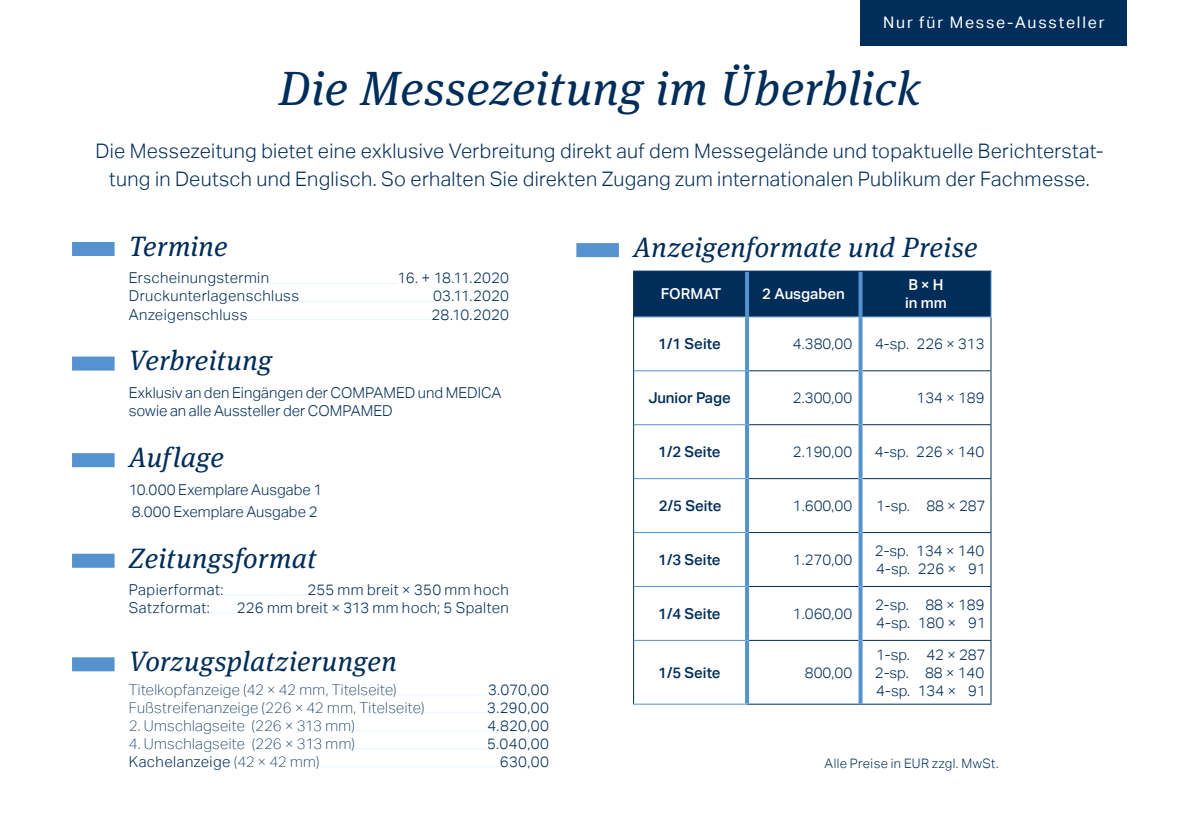
<style>
.page{position:relative;width:1197px;height:840px;background:#fff}
.page>*{position:absolute;margin:0;border:0;box-sizing:border-box;transform-origin:0 0}
.t1{font:italic 48px "Meta Serif OT";letter-spacing:.015em;color:#002d5a}
.t2{font:italic 28px "Meta Serif OT";letter-spacing:.015em;color:#002d5a}
.t3{font:300 20px/28px "Aktiv Grotesk";letter-spacing:.015em;color:#002d5a;text-align:center}
.t4{font:16px "Aktiv Grotesk";letter-spacing:.115em;color:#fff}
.t5{font:300 15px/18px "Aktiv Grotesk";letter-spacing:.005em;color:#002d5a}
.t6{font:100 15px "Aktiv Grotesk";letter-spacing:.025em;color:#002d5a}
.t7{font:300 15px "Aktiv Grotesk";letter-spacing:.025em;color:#002d5a}
.t8{font:300 15px "Aktiv Grotesk";letter-spacing:.03em;color:#002d5a}
.t9{font:500 15px "Aktiv Grotesk";color:#002d5a}
.t10{font:500 15px/18px "Aktiv Grotesk";color:#fff}
.t11{font:300 15px "Aktiv Grotesk";letter-spacing:-.015em;color:#002d5a}
.t12{font:300 13px "Aktiv Grotesk";letter-spacing:.03em;color:#002d5a}
.s1{font-weight:100}
</style>
<div class="page">
<hr style="left:269px;top:283px;width:128px;height:1px;background:#eaf6fe">
<hr style="left:299px;top:301px;width:134px;height:1px;background:#eaf6fe">
<hr style="left:247px;top:319px;width:184px;height:1px;background:#eaf6fe">
<hr style="left:223px;top:594px;width:84px;height:1px;background:#eaf6fe">
<hr style="left:396px;top:694px;width:92px;height:1px;background:#eaf6fe">
<hr style="left:424px;top:712px;width:63px;height:1px;background:#eaf6fe">
<hr style="left:355px;top:730px;width:132px;height:1px;background:#eaf6fe">
<hr style="left:355px;top:748px;width:132px;height:1px;background:#eaf6fe">
<hr style="left:319px;top:766px;width:181px;height:1px;background:#eaf6fe">
<div style="left:72px;top:242px;width:43px;height:14px;background:#5692ce"></div>
<div style="left:72px;top:356px;width:43px;height:14px;background:#5692ce"></div>
<div style="left:72px;top:453px;width:43px;height:14px;background:#5692ce"></div>
<div style="left:72px;top:553px;width:43px;height:14px;background:#5692ce"></div>
<div style="left:72px;top:657px;width:43px;height:14px;background:#5692ce"></div>
<div style="left:860px;top:0;width:266px;height:45px;background:#002d5a"></div>
<div style="left:634px;top:271px;width:356px;height:45px;background:#002d5a"></div>
<svg style="left:634px;top:317px;width:224px;height:386px"></svg>
<svg style="left:749px;top:371px;width:109px;height:332px"></svg>
<hr style="left:990px;top:317px;width:1px;height:53px;background:#002d5a">
<hr style="left:749px;top:370px;width:109px;height:1px;background:#002d5a">
<hr style="left:862px;top:370px;width:129px;height:1px;background:#002d5a">
<hr style="left:990px;top:371px;width:1px;height:53px;background:#002d5a">
<hr style="left:749px;top:424px;width:109px;height:1px;background:#002d5a">
<hr style="left:862px;top:424px;width:129px;height:1px;background:#002d5a">
<hr style="left:990px;top:425px;width:1px;height:53px;background:#002d5a">
<hr style="left:749px;top:478px;width:109px;height:1px;background:#002d5a">
<hr style="left:862px;top:478px;width:129px;height:1px;background:#002d5a">
<hr style="left:990px;top:479px;width:1px;height:52px;background:#002d5a">
<hr style="left:749px;top:531px;width:109px;height:1px;background:#002d5a">
<hr style="left:862px;top:531px;width:129px;height:1px;background:#002d5a">
<hr style="left:990px;top:532px;width:1px;height:53px;background:#002d5a">
<hr style="left:749px;top:585px;width:109px;height:1px;background:#002d5a">
<hr style="left:862px;top:585px;width:129px;height:1px;background:#002d5a">
<hr style="left:990px;top:586px;width:1px;height:53px;background:#002d5a">
<hr style="left:749px;top:639px;width:109px;height:1px;background:#002d5a">
<hr style="left:862px;top:639px;width:129px;height:1px;background:#002d5a">
<hr style="left:990px;top:640px;width:1px;height:63px;background:#002d5a">
<hr style="left:747px;top:703px;width:113px;height:1px;background:#002d5a">
<hr style="left:860px;top:703px;width:131px;height:1px;background:#002d5a">
<hr style="left:990px;top:271px;width:1px;height:45px;background:#5692ce">
<hr style="left:860px;top:316px;width:131px;height:1px;background:#5692ce">
<svg style="left:858px;top:317px;width:4px;height:53px"></svg>
<svg style="left:858px;top:370px;width:4px;height:54px"></svg>
<svg style="left:858px;top:424px;width:4px;height:54px"></svg>
<svg style="left:858px;top:478px;width:4px;height:54px"></svg>
<svg style="left:858px;top:532px;width:4px;height:54px"></svg>
<svg style="left:858px;top:586px;width:4px;height:54px"></svg>
<svg style="left:858px;top:640px;width:4px;height:63px"></svg>
<hr style="left:745px;top:271px;width:4px;height:45px;background:#5692ce">
<svg style="left:858px;top:271px;width:4px;height:45px"></svg>
<hr style="left:747px;top:316px;width:113px;height:1px;background:#5692ce">
<hr style="left:634px;top:316px;width:113px;height:1px;background:#5692ce">
<hr style="left:634px;top:370px;width:111px;height:1px;background:#5692ce">
<hr style="left:634px;top:424px;width:111px;height:1px;background:#5692ce">
<hr style="left:634px;top:478px;width:111px;height:1px;background:#5692ce">
<hr style="left:634px;top:531px;width:111px;height:1px;background:#5692ce">
<hr style="left:634px;top:585px;width:111px;height:1px;background:#5692ce">
<hr style="left:634px;top:639px;width:111px;height:1px;background:#5692ce">
<hr style="left:633px;top:703px;width:114px;height:1px;background:#5692ce">
<hr style="left:633px;top:270px;width:114px;height:1px;background:#002d5a">
<hr style="left:633px;top:271px;width:1px;height:46px;background:#002d5a">
<hr style="left:747px;top:270px;width:113px;height:1px;background:#002d5a">
<hr style="left:860px;top:270px;width:131px;height:1px;background:#002d5a">
<hr style="left:633px;top:317px;width:1px;height:53px;background:#002d5a">
<hr style="left:633px;top:370px;width:1px;height:54px;background:#002d5a">
<hr style="left:633px;top:424px;width:1px;height:54px;background:#002d5a">
<hr style="left:633px;top:478px;width:1px;height:54px;background:#002d5a">
<hr style="left:633px;top:532px;width:1px;height:54px;background:#002d5a">
<hr style="left:633px;top:586px;width:1px;height:54px;background:#002d5a">
<hr style="left:633px;top:640px;width:1px;height:63px;background:#002d5a">
<hr style="left:745px;top:317px;width:4px;height:53px;background:#5692ce">
<hr style="left:745px;top:370px;width:4px;height:54px;background:#5692ce">
<hr style="left:745px;top:424px;width:4px;height:54px;background:#5692ce">
<hr style="left:745px;top:478px;width:4px;height:54px;background:#5692ce">
<hr style="left:745px;top:532px;width:4px;height:54px;background:#5692ce">
<hr style="left:745px;top:586px;width:4px;height:54px;background:#5692ce">
<hr style="left:745px;top:640px;width:4px;height:63px;background:#5692ce">
<div style="left:576px;top:243px;width:43px;height:14px;background:#5692ce"></div>
<p class="t4" style="left:883px;top:13px;width:223px">Nur für Messe-Aussteller</p>
<h1 class="t1" style="left:279px;top:58px;width:642px">Die Messezeitung im Überblick</h1>
<h3 class="t3" style="left:95px;top:137px;width:1009px">Die Messezeitung bietet eine exklusive Verbreitung direkt auf dem Messegelände und topaktuelle Berichterstat&shy;tung in Deutsch und Englisch. So erhalten Sie direkten Zugang zum internationalen Publikum der Fachmesse.</h3>
<h2 class="t2" style="left:129px;top:228px;width:100px">Termine</h2>
<p class="t8" style="left:129px;top:269px;width:142px">Erscheinungstermin</p>
<p class="t11" style="left:397px;top:269px;width:113px">16. + 18.11.2020</p>
<p class="t8" style="left:129px;top:287px;width:172px">Druckunterlagenschluss</p>
<p class="t5" style="left:433px;top:287px;width:77px">03.11.2020</p>
<p class="t8" style="left:129px;top:305px;width:120px">Anzeigenschluss</p>
<p class="t5" style="left:431px;top:305px;width:79px">28.10.2020</p>
<h2 class="t2" style="left:129px;top:343px;width:145px">Verbreitung</h2>
<p class="t5" style="left:129px;top:383px;width:374px">Exklusiv an den Eingängen der COMPAMED und MEDICA sowie an alle Aussteller der COMPAMED</p>
<h2 class="t2" style="left:129px;top:439px;width:97px">Auflage</h2>
<p class="t5" style="left:129px;top:478px;width:195px;line-height:22px">10.000 Exemplare Ausgabe 1<br>8.000 Exemplare Ausgabe 2</p>
<h2 class="t2" style="left:129px;top:540px;width:189px">Zeitungsformat</h2>
<p class="t7" style="left:129px;top:581px;width:96px">Papierformat:</p>
<p class="t7" style="left:307px;top:581px;width:203px">255 mm breit × 350 mm hoch</p>
<p class="t8" style="left:129px;top:599px;width:83px">Satzformat:</p>
<p class="t7" style="left:237px;top:599px;width:273px">226 mm breit × 313 mm hoch; 5 Spalten</p>
<h2 class="t2" style="left:129px;top:643px;width:269px">Vorzugsplatzierungen</h2>
<p class="t6" style="left:129px;top:680px;width:269px">Titelkopfanzeige (42 × 42 mm, Titelseite)</p>
<p class="t5" style="left:488px;top:680px;width:62px">3.070,00</p>
<p class="t6" style="left:129px;top:698px;width:297px">Fußstreifenanzeige (226 × 42 mm, Titelseite)</p>
<p class="t5" style="left:487px;top:698px;width:63px">3.290,00</p>
<p class="t6" style="left:129px;top:716px;width:227px">2. Umschlagseite (226 × 313 mm)</p>
<p class="t5" style="left:487px;top:716px;width:63px">4.820,00</p>
<p class="t6" style="left:129px;top:734px;width:228px">4. Umschlagseite (226 × 313 mm)</p>
<p class="t5" style="left:487px;top:734px;width:64px">5.040,00</p>
<p class="t7" style="left:129px;top:752px;width:192px">Kachelanzeige <span class="s1">(42 × 42 mm)</span></p>
<p class="t5" style="left:500px;top:752px;width:51px">630,00</p>
<p class="t12" style="left:824px;top:755px;width:175px">Alle Preise in EUR zzgl. MwSt.</p>
<h2 class="t2" style="left:633px;top:229px;width:346px">Anzeigenformate und Preise</h2>
<p class="t10" style="left:660px;top:285px;width:62px">FORMAT</p>
<p class="t10" style="left:762px;top:285px;width:84px">2 Ausgaben</p>
<p class="t10" style="left:905px;top:276px;width:43px">B × H in mm</p>
<p class="t9" style="left:658px;top:335px;width:64px">1/1 Seite</p>
<p class="t5" style="left:792px;top:335px;width:61px">4.380,00</p>
<p class="t5" style="left:875px;top:335px;width:111px">4-sp. 226 × 313</p>
<p class="t9" style="left:648px;top:389px;width:84px">Junior Page</p>
<p class="t5" style="left:792px;top:388px;width:61px">2.300,00</p>
<p class="t5" style="left:916px;top:388px;width:70px">134 × 189</p>
<p class="t9" style="left:658px;top:443px;width:64px">1/2 Seite</p>
<p class="t5" style="left:792px;top:442px;width:61px">2.190,00</p>
<p class="t5" style="left:874px;top:442px;width:111px">4-sp. 226 × 140</p>
<p class="t9" style="left:658px;top:496px;width:64px">2/5 Seite</p>
<p class="t5" style="left:792px;top:496px;width:61px">1.600,00</p>
<p class="t5" style="left:875px;top:496px;width:111px">1-sp. 88 × 287</p>
<p class="t9" style="left:658px;top:550px;width:64px">1/3 Seite</p>
<p class="t5" style="left:792px;top:550px;width:61px">1.270,00</p>
<p class="t5" style="left:874px;top:541px;width:113px">2-sp. 134 × 140<br>4-sp. 226 × 91</p>
<p class="t9" style="left:658px;top:604px;width:64px">1/4 Seite</p>
<p class="t5" style="left:792px;top:604px;width:61px">1.060,00</p>
<p class="t5" style="left:875px;top:595px;width:112px">2-sp. 88 × 189<br>4-sp. 180 × 91</p>
<p class="t9" style="left:658px;top:663px;width:64px">1/5 Seite</p>
<p class="t5" style="left:804px;top:663px;width:49px">800,00</p>
<p class="t5" style="left:874px;top:645px;width:113px;text-align:justify">1-sp. 42 × 287<br>2-sp. 88 × 140<br>4-sp. 134 × 91</p>
</div>
